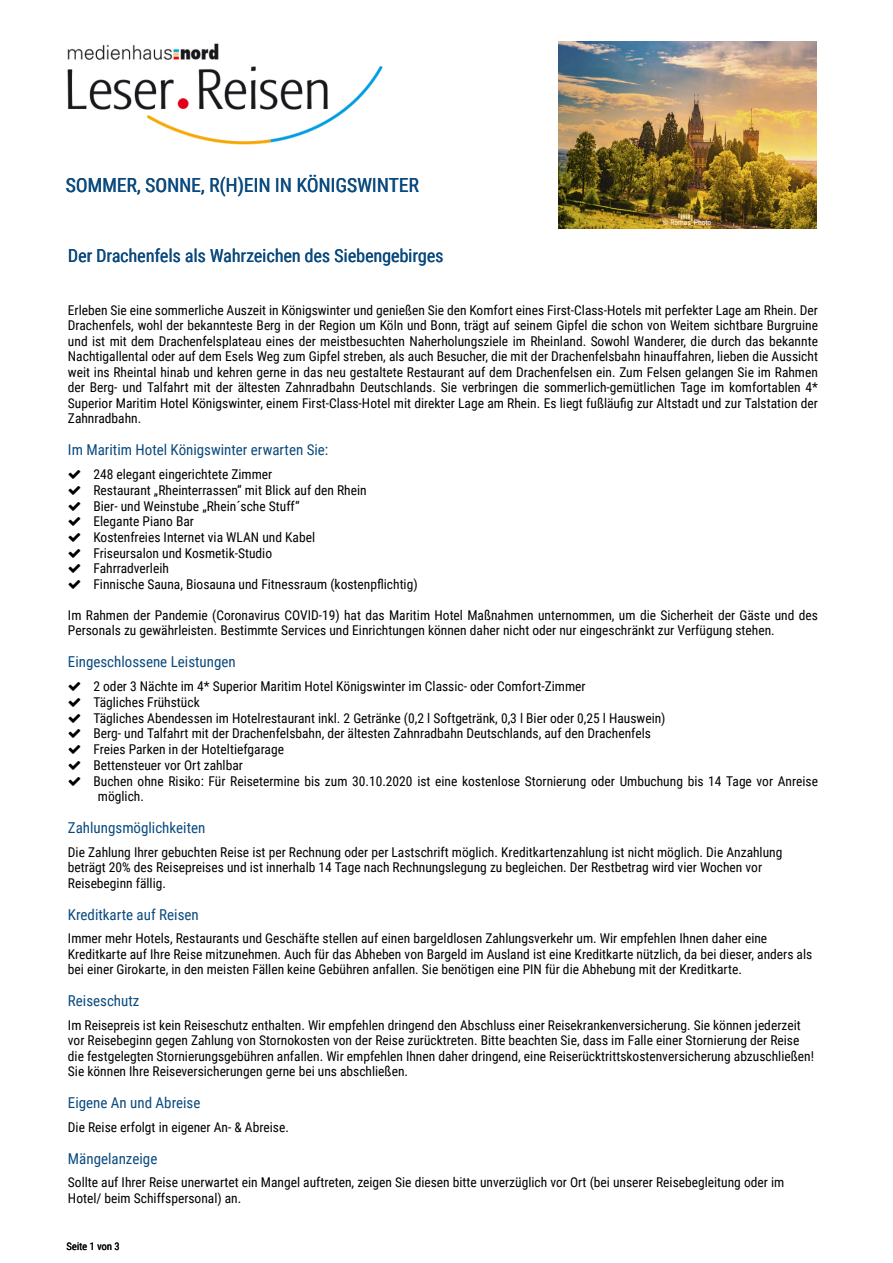
<style>
.page{position:relative;width:893px;height:1263px;background:#fff}
.page>*{position:absolute;margin:0;border:0;box-sizing:border-box;transform-origin:0 0}
.t1{font:19.5px "Roboto Condensed";color:#0a4a7e}
.t2{font:18px "Roboto Condensed";color:#0a4a7e}
.t3{font:15px "Roboto Condensed";color:#0a4a7e}
.t4{font:13.5px/15.6px "Roboto Condensed";color:#000}
.t5{font:10.5px "Roboto Condensed";color:#000}
.t6{font:7.5px "Roboto Condensed";color:#fff}
</style>
<div class="page">
<img style="left:67px;top:43px;width:316px;height:102px">
<img style="left:558px;top:41px;width:258px;height:188px">
<h1 class="t1" style="left:66px;top:176px;width:354px">SOMMER, SONNE, R(H)EIN IN KÖNIGSWINTER</h1>
<p class="t6" style="left:663px;top:219px;width:50px">© Romas_Photo</p>
<h2 class="t2" style="left:68px;top:247px;width:377px">Der Drachenfels als Wahrzeichen des Siebengebirges</h2>
<p class="t4" style="left:68px;top:303px;width:751px;text-align:justify">Erleben Sie eine sommerliche Auszeit in Königswinter und genießen Sie den Komfort eines First-Class-Hotels mit perfekter Lage am Rhein. Der Drachenfels, wohl der bekannteste Berg in der Region um Köln und Bonn, trägt auf seinem Gipfel die schon von Weitem sichtbare Burgruine und ist mit dem Drachenfelsplateau eines der meistbesuchten Naherholungsziele im Rheinland. Sowohl Wanderer, die durch das bekannte Nachtigallental oder auf dem Esels Weg zum Gipfel streben, als auch Besucher, die mit der Drachenfelsbahn hinauffahren, lieben die Aussicht weit ins Rheintal hinab und kehren gerne in das neu gestaltete Restaurant auf dem Drachenfelsen ein. Zum Felsen gelangen Sie im Rahmen der Berg- und Talfahrt mit der ältesten Zahnradbahn Deutschlands. Sie verbringen die sommerlich-gemütlichen Tage im komfortablen 4* Superior Maritim Hotel Königswinter, einem First-Class-Hotel mit direkter Lage am Rhein. Es liegt fußläufig zur Altstadt und zur Talstation der Zahnradbahn.</p>
<p class="t3" style="left:68px;top:443px;width:262px">Im Maritim Hotel Königswinter erwarten Sie:</p>
<p class="t4" style="left:93px;top:467px;width:326px">248 elegant eingerichtete Zimmer<br>Restaurant „Rheinterrassen“ mit Blick auf den Rhein<br>Bier- und Weinstube „Rhein´sche Stuff“<br>Elegante Piano Bar<br>Kostenfreies Internet via WLAN und Kabel<br>Friseursalon und Kosmetik-Studio<br>Fahrradverleih<br>Finnische Sauna, Biosauna und Fitnessraum (kostenpflichtig)</p>
<p class="t4" style="left:68px;top:608px;width:752px">Im Rahmen der Pandemie (Coronavirus COVID-19) hat das Maritim Hotel Maßnahmen unternommen, um die Sicherheit der Gäste und des<br>Personals zu gewährleisten. Bestimmte Services und Einrichtungen können daher nicht oder nur eingeschränkt zur Verfügung stehen.</p>
<p class="t3" style="left:68px;top:655px;width:169px">Eingeschlossene Leistungen</p>
<p class="t4" style="left:93px;top:679px;width:494px">2 oder 3 Nächte im 4* Superior Maritim Hotel Königswinter im Classic- oder Comfort-Zimmer</p>
<p class="t4" style="left:93px;top:695px;width:108px">Tägliches Frühstück</p>
<p class="t4" style="left:93px;top:711px;width:574px">Tägliches Abendessen im Hotelrestaurant inkl. 2 Getränke (0,2 l Softgetränk, 0,3 l Bier oder 0,25 l Hauswein)</p>
<p class="t4" style="left:93px;top:727px;width:559px">Berg- und Talfahrt mit der Drachenfelsbahn, der ältesten Zahnradbahn Deutschlands, auf den Drachenfels</p>
<p class="t4" style="left:93px;top:742px;width:192px">Freies Parken in der Hoteltiefgarage</p>
<p class="t4" style="left:93px;top:758px;width:151px">Bettensteuer vor Ort zahlbar</p>
<p class="t4" style="left:93px;top:774px;width:726px">Buchen ohne Risiko: Für Reisetermine bis zum 30.10.2020 ist eine kostenlose Stornierung oder Umbuchung bis 14 Tage vor Anreise</p>
<p class="t4" style="left:98px;top:789px;width:48px">möglich.</p>
<p class="t3" style="left:68px;top:821px;width:139px">Zahlungsmöglichkeiten</p>
<p class="t4" style="left:68px;top:845px;width:716px">Die Zahlung Ihrer gebuchten Reise ist per Rechnung oder per Lastschrift möglich. Kreditkartenzahlung ist nicht möglich. Die Anzahlung beträgt 20% des Reisepreises und ist innerhalb 14 Tage nach Rechnungslegung zu begleichen. Der Restbetrag wird vier Wochen vor<br>Reisebeginn fällig.</p>
<p class="t3" style="left:68px;top:907px;width:132px">Kreditkarte auf Reisen</p>
<p class="t4" style="left:68px;top:931px;width:746px">Immer mehr Hotels, Restaurants und Geschäfte stellen auf einen bargeldlosen Zahlungsverkehr um. Wir empfehlen Ihnen daher eine<br>Kreditkarte auf Ihre Reise mitzunehmen. Auch für das Abheben von Bargeld im Ausland ist eine Kreditkarte nützlich, da bei dieser, anders als bei einer Girokarte, in den meisten Fällen keine Gebühren anfallen. Sie benötigen eine PIN für die Abhebung mit der Kreditkarte.</p>
<p class="t3" style="left:68px;top:994px;width:73px">Reiseschutz</p>
<p class="t4" style="left:68px;top:1018px;width:747px">Im Reisepreis ist kein Reiseschutz enthalten. Wir empfehlen dringend den Abschluss einer Reisekrankenversicherung. Sie können jederzeit vor Reisebeginn gegen Zahlung von Stornokosten von der Reise zurücktreten. Bitte beachten Sie, dass im Falle einer Stornierung der Reise die festgelegten Stornierungsgebühren anfallen. Wir empfehlen Ihnen daher dringend, eine Reiserücktrittskostenversicherung abzuschließen!<br>Sie können Ihre Reiseversicherungen gerne bei uns abschließen.</p>
<p class="t3" style="left:68px;top:1096px;width:134px">Eigene An und Abreise</p>
<p class="t4" style="left:68px;top:1120px;width:222px">Die Reise erfolgt in eigener An- &amp; Abreise.</p>
<p class="t3" style="left:68px;top:1152px;width:91px">Mängelanzeige</p>
<p class="t4" style="left:68px;top:1176px;width:718px">Sollte auf Ihrer Reise unerwartet ein Mangel auftreten, zeigen Sie diesen bitte unverzüglich vor Ort (bei unserer Reisebegleitung oder im<br>Hotel/ beim Schiffspersonal) an.</p>
<p class="t5" style="left:66px;top:1242px;width:55px">Seite 1 von 3</p>
</div>
